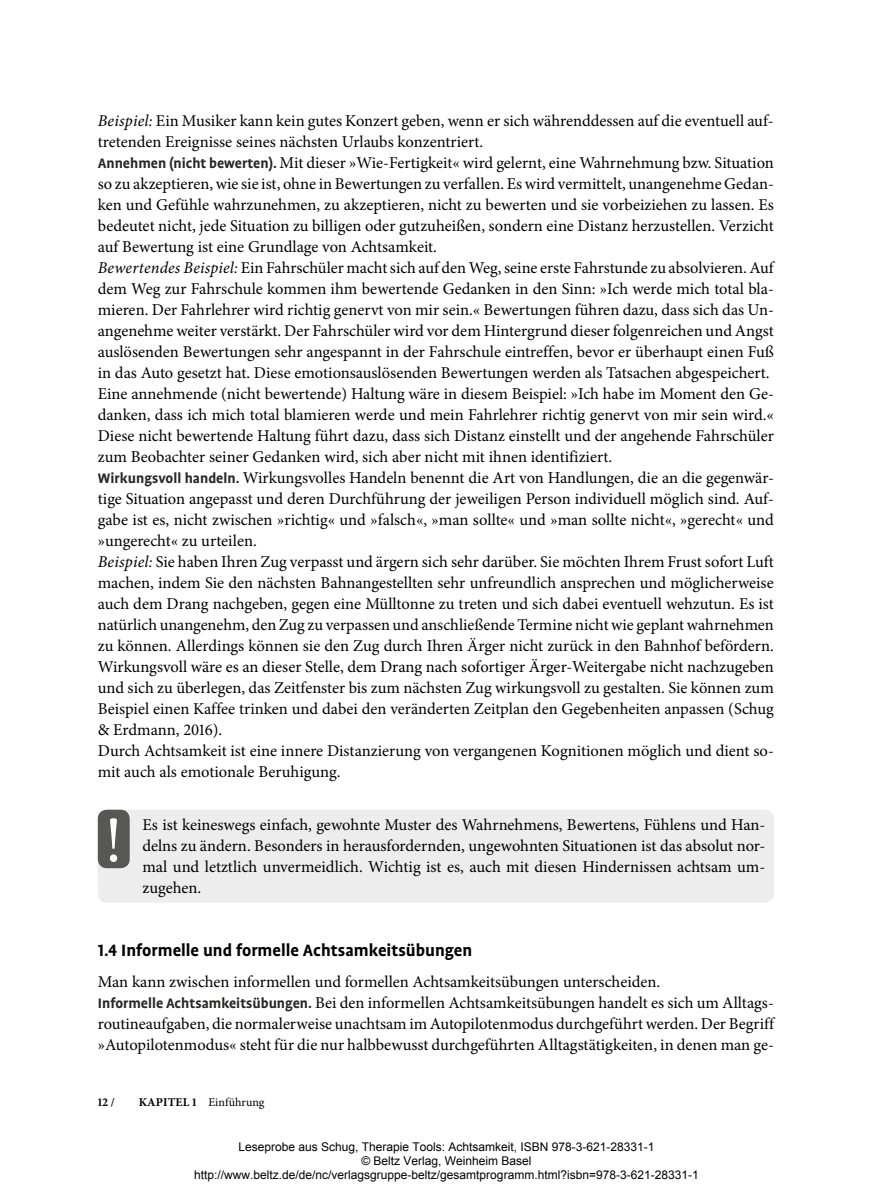
<style>
.page{position:relative;width:893px;height:1191px;background:#fff}
.page>*{position:absolute;margin:0;border:0;box-sizing:border-box;transform-origin:0 0}
.t1{font:64.5px "Minion Pro";color:#fff}
.t2{font:700 18.75px "Profile OT";color:#000}
.t3{font:16.5px/21px "Minion Pro";color:#000}
.t4{font:12px/14.4px "Arial";color:#000;text-align:center}
.t5{font:12px "Minion Pro";color:#000}
.t6{font:700 12px "Minion Pro";color:#000}
.s1{font-style:italic}
.s2{font-family:"Profile OT";font-weight:700;font-size:15.75px;color:#282827}
.s3{font-weight:700}
</style>
<div class="page">
<div style="left:98px;top:809px;width:676px;height:93px;background:#ededed;border-radius:9px"></div>
<div style="left:98px;top:809px;width:32px;height:59px;background:#575756;border-radius:9px"></div>
<p class="t3" style="left:98px;top:110px;width:678px"><span class="s1">Beispiel:</span> Ein Musiker kann kein gutes Konzert geben, wenn er sich währenddessen auf die eventuell auf&shy;tretenden Ereignisse seines nächsten Urlaubs konzentriert.<br><span class="s2">Annehmen (nicht bewerten).</span> Mit dieser »Wie-Fertigkeit« wird gelernt, eine Wahrnehmung bzw. Situation so zu akzeptieren, wie sie ist, ohne in Bewertungen zu verfallen. Es wird vermittelt, unangenehme Gedan&shy;ken und Gefühle wahrzunehmen, zu akzeptieren, nicht zu bewerten und sie vorbeiziehen zu lassen. Es bedeutet nicht, jede Situation zu billigen oder gutzuheißen, sondern eine Distanz herzustellen. Verzicht auf Bewertung ist eine Grundlage von Achtsamkeit.<br><span class="s1">Bewertendes Beispiel:</span> Ein Fahrschüler macht sich auf den Weg, seine erste Fahrstunde zu absolvieren. Auf dem Weg zur Fahrschule kommen ihm bewertende Gedanken in den Sinn: »Ich werde mich total bla&shy;mieren. Der Fahrlehrer wird richtig genervt von mir sein.« Bewertungen führen dazu, dass sich das Un&shy;angenehme weiter verstärkt. Der Fahrschüler wird vor dem Hintergrund dieser folgenreichen und Angst auslösenden Bewertungen sehr angespannt in der Fahrschule eintreffen, bevor er überhaupt einen Fuß in das Auto gesetzt hat. Diese emotionsauslösenden Bewertungen werden als Tatsachen abgespeichert.<br>Eine annehmende (nicht bewertende) Haltung wäre in diesem Beispiel: »Ich habe im Moment den Ge&shy;danken, dass ich mich total blamieren werde und mein Fahrlehrer richtig genervt von mir sein wird.« Diese nicht bewertende Haltung führt dazu, dass sich Distanz einstellt und der angehende Fahrschüler zum Beobachter seiner Gedanken wird, sich aber nicht mit ihnen identifiziert.<br><span class="s2">Wirkungsvoll handeln.</span> Wirkungsvolles Handeln benennt die Art von Handlungen, die an die gegenwär&shy;tige Situation angepasst und deren Durchführung der jeweiligen Person individuell möglich sind. Auf&shy;gabe ist es, nicht zwischen »richtig« und »falsch«, »man sollte« und »man sollte nicht«, »gerecht« und »ungerecht« zu urteilen.<br><span class="s1">Beispiel:</span> Sie haben Ihren Zug verpasst und ärgern sich sehr darüber. Sie möchten Ihrem Frust sofort Luft machen, indem Sie den nächsten Bahnangestellten sehr unfreundlich ansprechen und möglicherweise auch dem Drang nachgeben, gegen eine Mülltonne zu treten und sich dabei eventuell wehzutun. Es ist natürlich unangenehm, den Zug zu verpassen und anschließende Termine nicht wie geplant wahrnehmen zu können. Allerdings können sie den Zug durch Ihren Ärger nicht zurück in den Bahnhof befördern.<br>Wirkungsvoll wäre es an dieser Stelle, dem Drang nach sofortiger Ärger-Weitergabe nicht nachzugeben und sich zu überlegen, das Zeitfenster bis zum nächsten Zug wirkungsvoll zu gestalten. Sie können zum Beispiel einen Kaffee trinken und dabei den veränderten Zeitplan den Gegebenheiten anpassen (Schug &amp; Erdmann, 2016).<br>Durch Achtsamkeit ist eine innere Distanzierung von vergangenen Kognitionen möglich und dient so&shy;mit auch als emotionale Beruhigung.</p>
<h1 class="t1" style="left:105px;top:797px;width:19px">!</h1>
<p class="t3" style="left:142px;top:814px;width:624px;text-align:justify">Es ist keineswegs einfach, gewohnte Muster des Wahrnehmens, Bewertens, Fühlens und Han&shy;delns zu ändern. Besonders in herausfordernden, ungewohnten Situationen ist das absolut nor&shy;mal und letztlich unvermeidlich. Wichtig ist es, auch mit diesen Hindernissen achtsam um&shy;zugehen.</p>
<p class="t2" style="left:98px;top:940px;width:376px">1.4 Informelle und formelle Achtsamkeitsübungen</p>
<p class="t3" style="left:98px;top:971px;width:678px">Man kann zwischen informellen und formellen Achtsamkeitsübungen unterscheiden.<br><span class="s2">Informelle Achtsamkeitsübungen.</span> Bei den informellen Achtsamkeitsübungen handelt es sich um Alltags&shy;routineaufgaben, die normalerweise unachtsam im Autopilotenmodus durchgeführt werden. Der Begriff »Autopilotenmodus« steht für die nur halbbewusst durchgeführten Alltagstätigkeiten, in denen man ge-</p>
<p class="t6" style="left:98px;top:1093px;width:18px">12 /</p>
<p class="t5" style="left:139px;top:1094px;width:127px"><span class="s3">KAPITEL 1</span> Einführung</p>
<p class="t4" style="left:194px;top:1139px;width:506px">Leseprobe aus Schug, Therapie Tools: Achtsamkeit, ISBN 978-3-621-28331-1<br>© Beltz Verlag, Weinheim Basel http://www.beltz.de/de/nc/verlagsgruppe-beltz/gesamtprogramm.html?isbn=978-3-621-28331-1</p>
</div>
